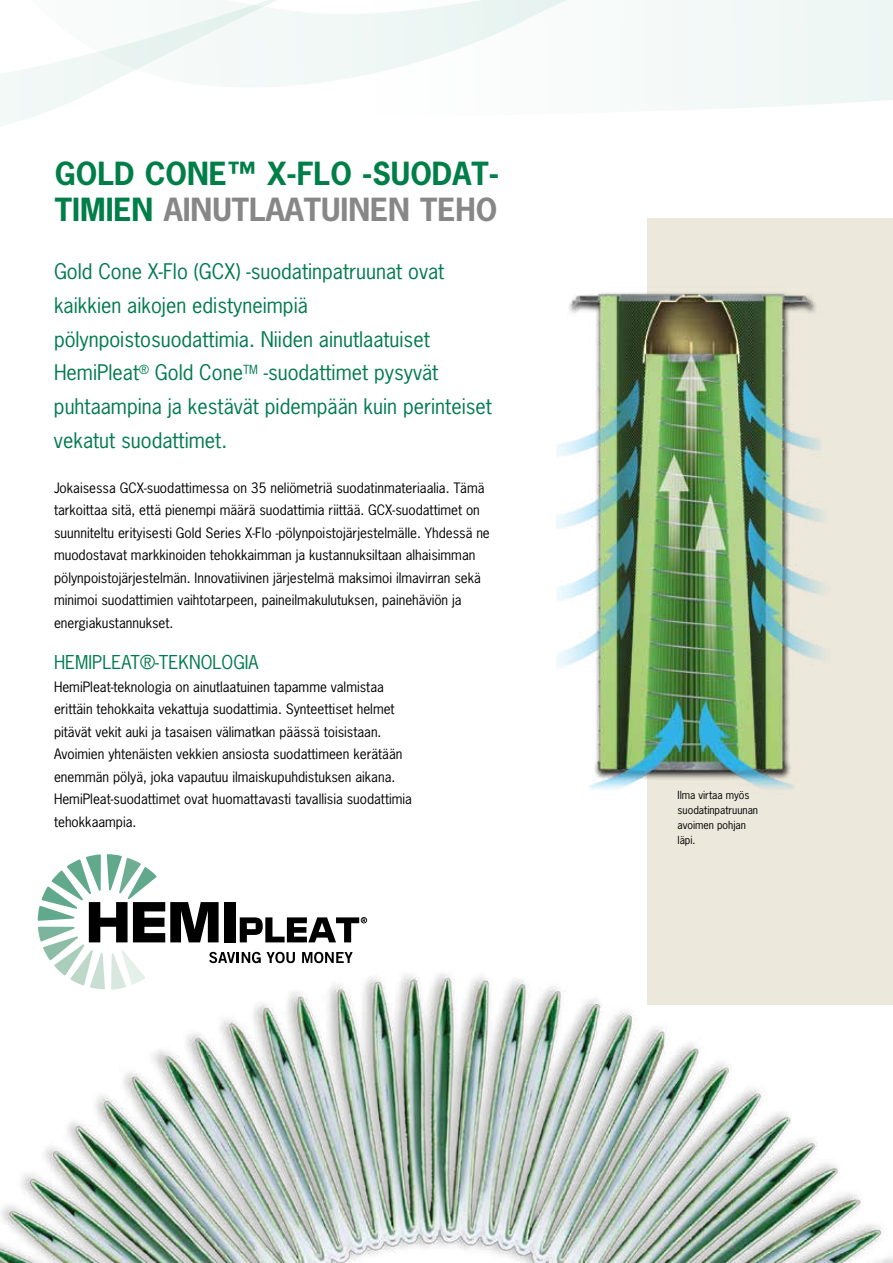
<style>
.page{position:relative;width:893px;height:1263px;background:#fff}
.page>*{position:absolute;margin:0;border:0;box-sizing:border-box;transform-origin:0 0}
.t1{font:700 30px/36px "News Gothic Std";color:#007e48}
.t2{font:20.25px/33.8px "News Gothic Std";color:#007a4e}
.t3{font:18px "News Gothic Std";color:#007a4e}
.t4{font:13.5px/22.5px "News Gothic Std";color:#000}
.t5{font:10.5px/15px "News Gothic Std";color:#000}
.s1{color:#878787}
</style>
<div class="page">
<div style="left:648px;top:218px;width:245px;height:786px;background:#ece8dc"></div>
<svg style="left:0;top:0;width:893px;height:126px"></svg>
<img style="left:556px;top:252px;width:269px;height:567px">
<img style="left:0;top:926px;width:893px;height:337px">
<svg style="left:38px;top:854px;width:329px;height:136px"></svg>
<h1 class="t1" style="left:55px;top:155px;width:445px">GOLD CONE™ X-FLO -SUODAT-<br>TIMIEN <span class="s1">AINUTLAATUINEN TEHO</span></h1>
<p class="t2" style="left:54px;top:254px;width:440px">Gold Cone X-Flo (GCX) -suodatinpatruunat ovat kaikkien aikojen edistyneimpiä pölynpoistosuodattimia. Niiden ainutlaatuiset HemiPleat<sup>®</sup> Gold Cone<sup>TM</sup> -suodattimet pysyvät puhtaampina ja kestävät pidempään kuin perinteiset vekatut suodattimet.</p>
<p class="t4" style="left:54px;top:476px;width:437px">Jokaisessa GCX-suodattimessa on 35 neliömetriä suodatinmateriaalia. Tämä tarkoittaa sitä, että pienempi määrä suodattimia riittää. GCX-suodattimet on suunniteltu erityisesti Gold Series X-Flo -pölynpoistojärjestelmälle. Yhdessä ne muodostavat markkinoiden tehokkaimman ja kustannuksiltaan alhaisimman pölynpoistojärjestelmän. Innovatiivinen järjestelmä maksimoi ilmavirran sekä minimoi suodattimien vaihtotarpeen, paineilmakulutuksen, painehäviön ja energiakustannukset.</p>
<h3 class="t3" style="left:54px;top:651px;width:206px">HEMIPLEAT®-TEKNOLOGIA</h3>
<p class="t4" style="left:54px;top:675px;width:360px">HemiPleat-teknologia on ainutlaatuinen tapamme valmistaa erittäin tehokkaita vekattuja suodattimia. Synteettiset helmet pitävät vekit auki ja tasaisen välimatkan päässä toisistaan.<br>Avoimien yhtenäisten vekkien ansiosta suodattimeen kerätään enemmän pölyä, joka vapautuu ilmaiskupuhdistuksen aikana.<br>HemiPleat-suodattimet ovat huomattavasti tavallisia suodattimia tehokkaampia.</p>
<p class="t5" style="left:677px;top:787px;width:82px">Ilma virtaa myös suodatinpatruunan avoimen pohjan läpi.</p>
</div>
